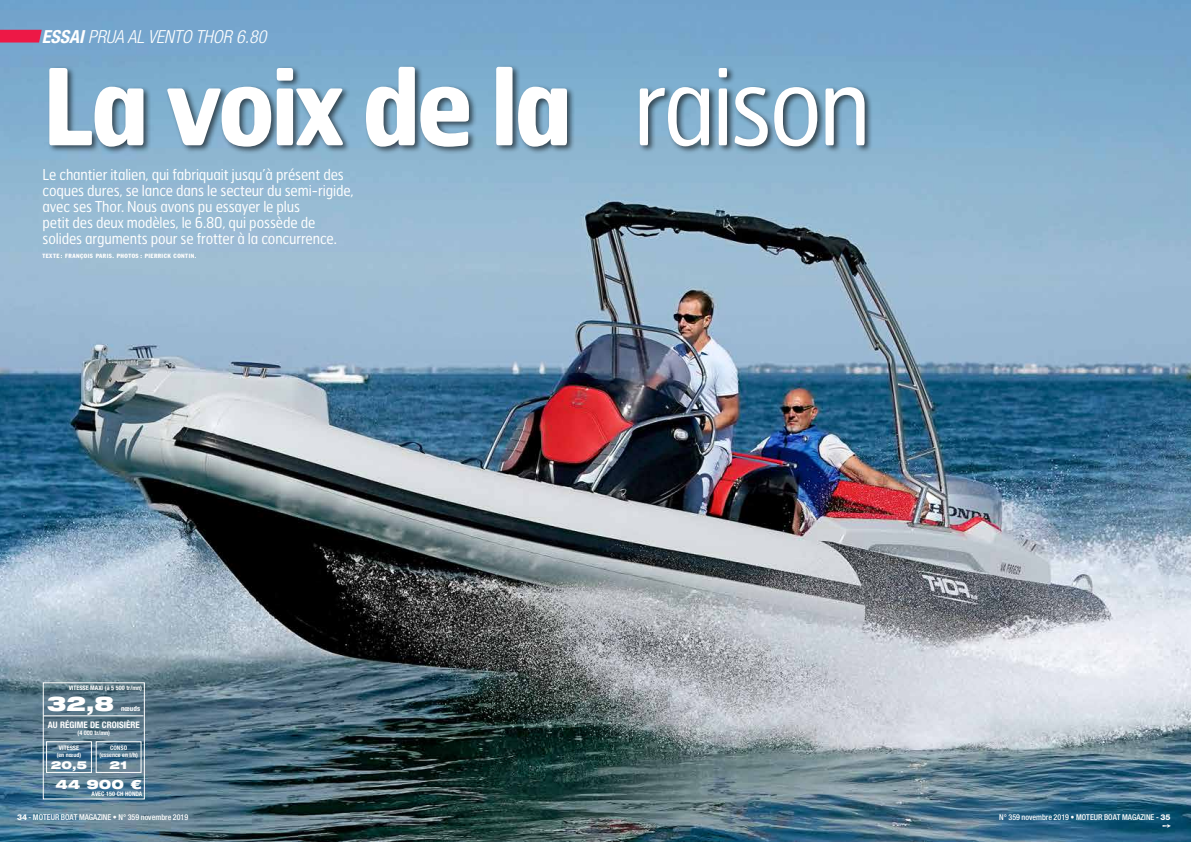
<style>
.page{position:relative;width:1191px;height:842px;background:#fff}
.page>*{position:absolute;margin:0;border:0;box-sizing:border-box;transform-origin:0 0}
.t1{font:700 105.6px "Hermes FB";letter-spacing:-.04em;color:#fff;scale:.91 1}
.t2{font:900 expanded 20.3px "Helvetica Neue LT";color:#fff}
.t3{font:italic 300 condensed 18px "Helvetica Neue LT";color:#fff}
.t4{font:15px/16px "Hermes FB";letter-spacing:-.01em;color:#fff;scale:.9 1}
.t5{font:900 expanded 13px "Helvetica Neue LT";color:#fff}
.t6{font:900 expanded 11px "Helvetica Neue LT";color:#fff}
.t7{font:700 condensed 9px "Helvetica Neue LT";color:#fff}
.t8{font:500 condensed 8px "Helvetica Neue LT";color:#fff}
.t9{font:700 condensed 7.1px "Helvetica Neue LT";letter-spacing:.01em;color:#fff}
.t10{font:700 condensed 6.2px "Helvetica Neue LT";color:#fff}
.t11{font:condensed 6px "Franklin Gothic LT";letter-spacing:.075em;color:#fff}
.t12{font:700 condensed 6px "Helvetica Neue LT";color:#fff}
.s1{font-weight:700}
.s2{font-weight:400}
.s3{font-weight:800;font-stretch:normal}
</style>
<div class="page">
<img style="left:0;top:0;width:1191px;height:842px">
<svg style="left:0;top:30px;width:42px;height:13px"></svg>
<div style="left:47px;top:64px;width:826px;height:91px;background:#000;opacity:.6"></div>
<div style="left:43px;top:682px;width:102px;height:117px;border:1px solid #fff"></div>
<div style="left:46px;top:741px;width:46px;height:32px;border:1px solid #fff"></div>
<div style="left:96px;top:741px;width:45px;height:32px;border:1px solid #fff"></div>
<hr style="left:43px;top:715px;width:101px;height:1px;background:#fff">
<svg style="left:1162px;top:824px;width:9px;height:4px"></svg>
<p class="t3" style="left:42px;top:26px;width:226px"><span class="s1">ESSAI</span> PRUA AL VENTO THOR 6.80</p>
<h1 class="t1" style="left:43px;top:38px;width:912px">La voix de la <span class="s2">raison</span></h1>
<p class="t4" style="left:43px;top:166px;width:347px">Le chantier italien, qui fabriquait jusqu’à présent des coques dures, se lance dans le secteur du semi-rigide, avec ses Thor. Nous avons pu essayer le plus<br>petit des deux modèles, le 6.80, qui possède de solides arguments pour se frotter à la concurrence.</p>
<p class="t11" style="left:43px;top:252px;width:155px">TEXTE : FRANÇOIS PARIS. PHOTOS : PIERRICK CONTIN.</p>
<p class="t10" style="left:69px;top:684px;width:75px">VITESSE MAXI (à 5 500 tr/mn)</p>
<p class="t7" style="left:48px;top:720px;width:93px">AU RÉGIME DE CROISIÈRE</p>
<p class="t10" style="left:78px;top:729px;width:34px">(4 000 tr/mn)</p>
<h2 class="t2" style="left:47px;top:691px;width:69px">32,8</h2>
<p class="t9" style="left:121px;top:704px;width:21px">nœuds</p>
<p class="t10" style="left:59px;top:744px;width:22px">VITESSE</p>
<p class="t12" style="left:57px;top:751px;width:26px">(en nœud)</p>
<p class="t6" style="left:51px;top:757px;width:38px">20,5</p>
<p class="t10" style="left:110px;top:744px;width:18px">CONSO</p>
<p class="t12" style="left:99px;top:751px;width:40px">(essence en l/h)</p>
<p class="t6" style="left:110px;top:757px;width:19px">21</p>
<p class="t5" style="left:55px;top:776px;width:88px">44 900 €</p>
<p class="t10" style="left:92px;top:790px;width:52px">AVEC 150 CH HONDA</p>
<p class="t8" style="left:17px;top:812px;width:173px"><span class="s3">34</span> - MOTEUR BOAT MAGAZINE • N° 359 novembre 2019</p>
<p class="t8" style="left:999px;top:812px;width:173px">N° 359 novembre 2019 • MOTEUR BOAT MAGAZINE - <span class="s3">35</span></p>
</div>
